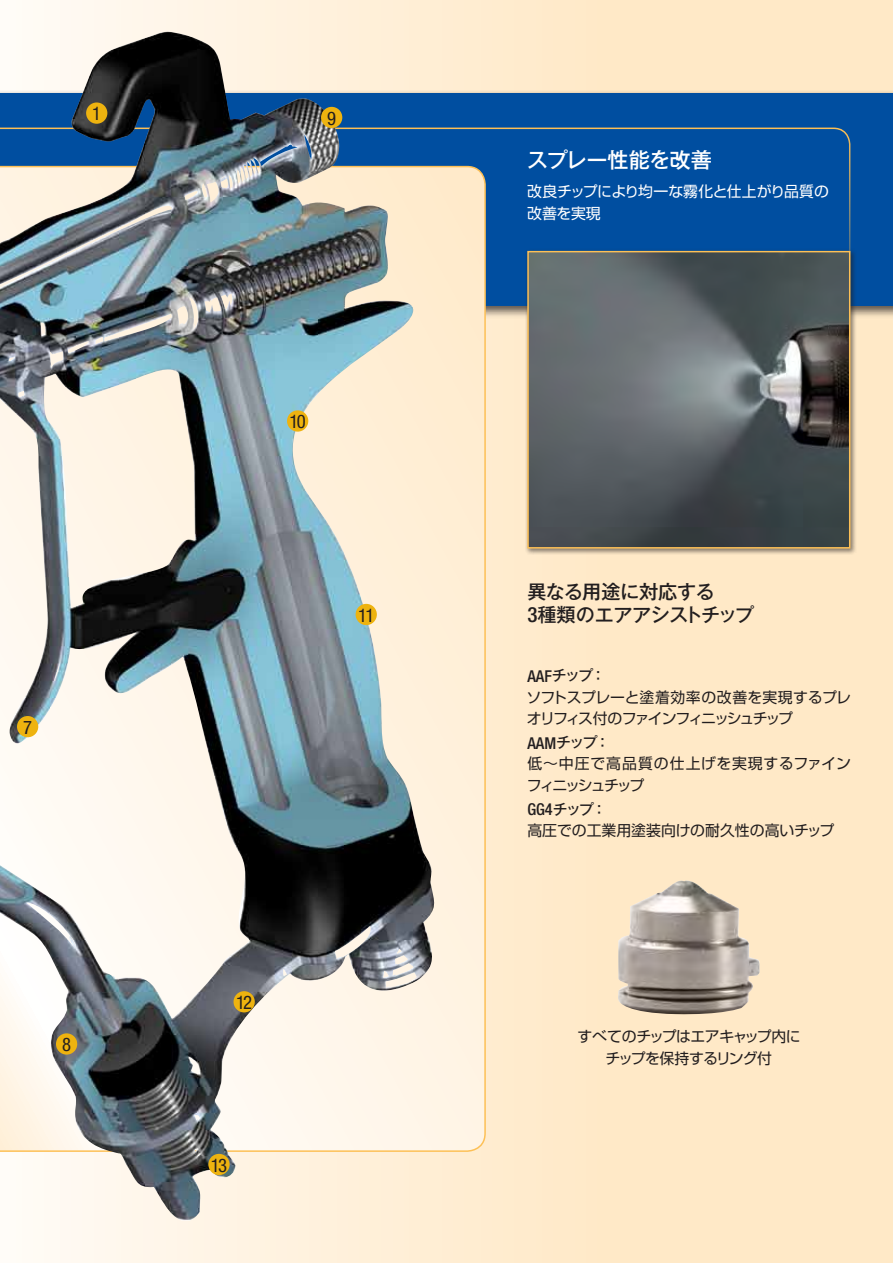
<style>
.page{position:relative;width:893px;height:1263px;background:#fff}
.page>*{position:absolute;margin:0;border:0;box-sizing:border-box;transform-origin:0 0}
.t1{font:500 21.3px "Gothic MB101 Pr 5";letter-spacing:-.035em;color:#fff}
.t2{font:500 19.2px/23px "Gothic MB101 Pr 5";letter-spacing:-.025em;color:#221e1f}
.t3{font:condensed 18.75px "Helvetica Neue";letter-spacing:-.09em;color:#221e1f}
.t4{font:14.85px/21.3px "Shin Go Pr 5";letter-spacing:-.045em;color:#221e1f}
.t5{font:14.85px/21.3px "Shin Go Pr 5";letter-spacing:.02em;color:#221e1f}
.t6{font:14.85px/21.3px "Shin Go Pr 5";letter-spacing:-.04em;color:#221e1f;text-align:center}
.t7{font:14.85px/21.3px "Shin Go Pr 5";letter-spacing:-.015em;color:#fff}
.t8{font:500 14.85px "Gothic MB101 Pr 5";letter-spacing:-.105em;color:#221e1f}
.t9{font:14.85px "Shin Go Pr 5";color:#221e1f}
.s1{font-family:"Helvetica Neue LT Std";font-stretch:condensed;font-size:21px}
.s2{font-family:"Helvetica Neue LT Std";font-stretch:condensed;font-size:16.35px}
</style>
<div class="page">
<div style="left:0;top:0;width:893px;height:1263px;background:linear-gradient(to right,#fef8f1,#ffe5bc)"></div>
<div style="left:0;top:94px;width:893px;height:212px;background:#004ea0"></div>
<svg style="left:438px;top:128px;width:412px;height:120px"></svg>
<div style="left:525px;top:248px;width:332px;height:307px;background:#221e1f;opacity:.55"></div>
<img style="left:530px;top:254px;width:317px;height:292px">
<div style="left:527px;top:251px;width:323px;height:298px;border:2px solid #fdc056"></div>
<svg style="left:438px;top:166px;width:48px;height:986px;background:#feedd3"></svg>
<img style="left:618px;top:880px;width:142px;height:135px">
<img style="left:0;top:36px;width:438px;height:1184px">
<div style="left:234px;top:991px;width:21px;height:21px;background:#eeb30f;border-radius:50%"></div>
<div style="left:86px;top:102px;width:21px;height:22px;background:#eeb30f;border-radius:50%"></div>
<div style="left:321px;top:107px;width:21px;height:21px;background:#eeb30f;border-radius:50%"></div>
<div style="left:287px;top:410px;width:21px;height:22px;background:#eeb30f;border-radius:50%"></div>
<div style="left:356px;top:604px;width:21px;height:21px;background:#eeb30f;border-radius:50%"></div>
<div style="left:17px;top:716px;width:21px;height:21px;background:#eeb30f;border-radius:50%"></div>
<div style="left:56px;top:1033px;width:21px;height:21px;background:#eeb30f;border-radius:50%"></div>
<div style="left:208px;top:1154px;width:22px;height:21px;background:#eeb30f;border-radius:50%"></div>
<p class="t3" style="left:92px;top:103px;width:10px">1</p>
<p class="t3" style="left:327px;top:107px;width:10px">9</p>
<p class="t3" style="left:23px;top:716px;width:10px">7</p>
<p class="t3" style="left:62px;top:1033px;width:10px">8</p>
<p class="t3" style="left:290px;top:410px;width:18px">10</p>
<p class="t3" style="left:358px;top:604px;width:18px">11</p>
<p class="t3" style="left:236px;top:991px;width:18px">12</p>
<p class="t3" style="left:211px;top:1154px;width:18px">13</p>
<h1 class="t1" style="left:527px;top:142px;width:187px">スプレー性能を改善</h1>
<p class="t7" style="left:527px;top:180px;width:303px">改良チップにより均一な霧化と仕上がり品質の改善を実現</p>
<p class="t2" style="left:527px;top:578px;width:228px">異なる用途に対応する<br><span class="s1">3</span>種類のエアアシストチップ</p>
<p class="t8" style="left:527px;top:663px;width:80px"><span class="s2">AAF</span>チップ：</p>
<p class="t4" style="left:527px;top:685px;width:326px">ソフトスプレーと塗着効率の改善を実現するプレオリフィス付のファインフィニッシュチップ</p>
<p class="t8" style="left:527px;top:730px;width:84px"><span class="s2">AAM</span>チップ：</p>
<p class="t5" style="left:527px;top:752px;width:326px">低～中圧で高品質の仕上げを実現するファインフィニッシュチップ</p>
<p class="t8" style="left:527px;top:797px;width:81px"><span class="s2">GG4</span>チップ：</p>
<p class="t9" style="left:527px;top:818px;width:309px">高圧での工業用塗装向けの耐久性の高いチップ</p>
<p class="t6" style="left:578px;top:1025px;width:225px">すべてのチップはエアキャップ内にチップを保持するリング付</p>
</div>
